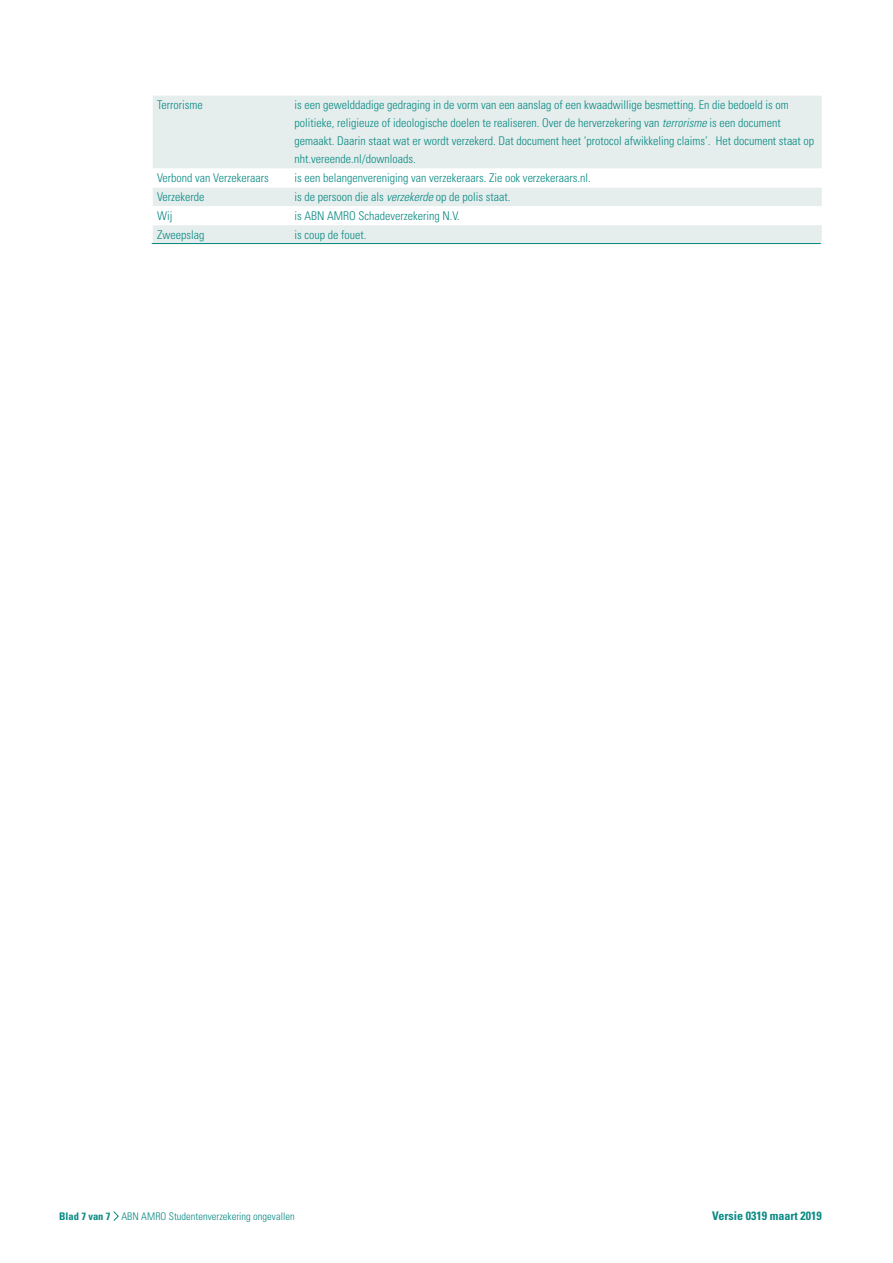
<style>
.page{position:relative;width:893px;height:1263px;background:#fff}
.page>*{position:absolute;margin:0;border:0;box-sizing:border-box;transform-origin:0 0}
.t1{font:300 condensed 12px/18px "Univers LT Std";color:#098983}
.t2{font:700 condensed 12px "Univers LT Std";color:#098983}
.t3{font:300 condensed 10.5px "Univers LT Std";color:#098983}
.s1{font-style:italic}
.s2{font-weight:700}
</style>
<div class="page">
<div style="left:153px;top:96px;width:669px;height:72px;background:#e5eeed"></div>
<svg style="left:153px;top:188px;width:669px;height:56px"></svg>
<hr style="left:152px;top:243px;width:669px;height:1px;background:#098983">
<svg style="left:113px;top:1211px;width:6px;height:10px"></svg>
<p class="t1" style="left:157px;top:96px;width:47px">Terrorisme</p>
<p class="t1" style="left:294px;top:96px;width:521px">is een gewelddadige gedraging in de vorm van een aanslag of een kwaadwillige besmetting. En die bedoeld is om politieke, religieuze of ideologische doelen te realiseren. Over de herverzekering van <span class="s1">terrorisme</span> is een document gemaakt. Daarin staat wat er wordt verzekerd. Dat document heet ‘protocol afwikkeling claims’. Het document staat op nht.vereende.nl/downloads.</p>
<p class="t1" style="left:157px;top:169px;width:113px">Verbond van Verzekeraars</p>
<p class="t1" style="left:294px;top:169px;width:298px">is een belangenvereniging van verzekeraars. Zie ook verzekeraars.nl.</p>
<p class="t1" style="left:157px;top:188px;width:49px">Verzekerde</p>
<p class="t1" style="left:294px;top:188px;width:217px">is de persoon die als <span class="s1">verzekerde</span> op de polis staat.</p>
<p class="t1" style="left:157px;top:207px;width:17px">Wij</p>
<p class="t1" style="left:294px;top:207px;width:167px">is ABN AMRO Schadeverzekering N.V.</p>
<p class="t1" style="left:157px;top:226px;width:49px">Zweepslag</p>
<p class="t1" style="left:294px;top:226px;width:73px">is coup de fouet.</p>
<p class="t3" style="left:59px;top:1210px;width:237px"><span class="s2">Blad 7 van 7</span> ABN AMRO Studentenverzekering ongevallen</p>
<p class="t2" style="left:712px;top:1208px;width:111px">Versie 0319 maart 2019</p>
</div>
